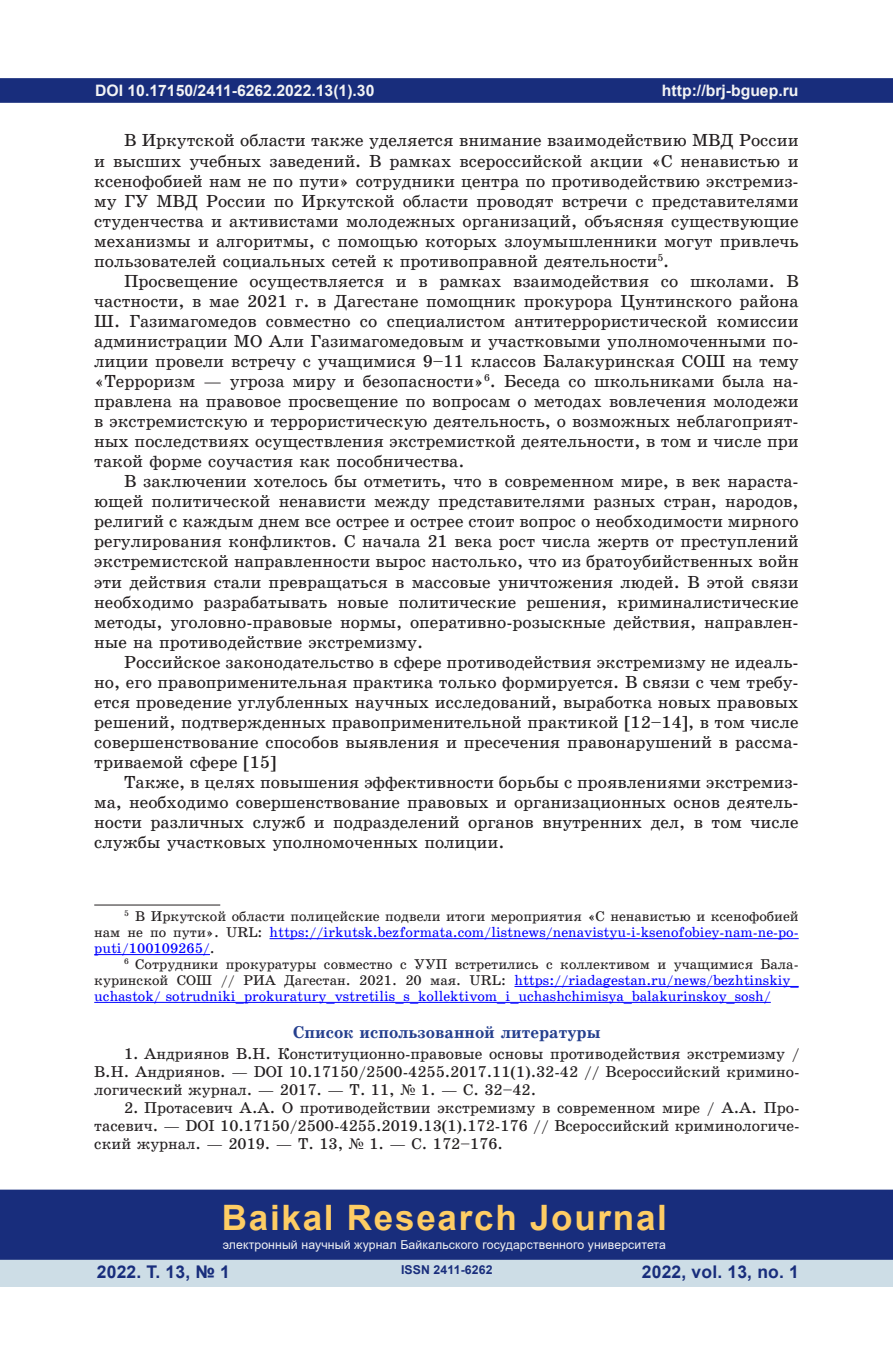
<style>
.page{position:relative;width:893px;height:1360px;background:#fff}
.page>*{position:absolute;margin:0;border:0;box-sizing:border-box;transform-origin:0 0}
.t1{font:700 35px "Arial";letter-spacing:.05em;color:#fecd64}
.t2{font:17.5px/20.1px "School Book C";color:#231f20;text-align:justify}
.t3{font:700 17.5px "Arial";letter-spacing:.01em;color:#182d7c}
.t4{font:17.15px "School Book C Bold";color:#253f8e}
.t5{font:15.75px/17.8px "School Book C";color:#231f20;text-align:justify}
.t6{font:700 15.75px "Arial";color:#f2f3f4}
.t7{font:14.17px/15.9px "School Book C";color:#00f;text-align:justify}
.t8{font:14.17px/15.9px "School Book C";color:#231f20;text-align:justify}
.t9{font:12.25px "Arial";letter-spacing:.01em;color:#f2f3f4}
.t10{font:700 12.25px "Arial";letter-spacing:.01em;color:#182d7c}
.s1{color:#00f}
.s2{color:#231f20}
.s3{font-family:"Times New Roman"}
</style>
<div class="page">
<div style="left:0;top:78px;width:893px;height:25px;background:#182d7c;border:2px solid #182d7c"></div>
<div style="left:0;top:1258px;width:893px;height:28px;background:#cddde6"></div>
<div style="left:0;top:1189px;width:893px;height:70px;background:#182d7c;border:2px solid #182d7c"></div>
<hr style="left:94px;top:904px;width:126px;height:1px;background:#231f20">
<hr style="left:270px;top:938px;width:529px;height:1px;background:#00f">
<hr style="left:94px;top:954px;width:116px;height:1px;background:#00f">
<hr style="left:514px;top:985px;width:285px;height:1px;background:#00f">
<hr style="left:94px;top:1001px;width:677px;height:1px;background:#00f">
<p class="t6" style="left:95px;top:79px;width:281px">DOI 10.17150/2411-6262.2022.13(1).30</p>
<p class="t6" style="left:662px;top:79px;width:138px">http://brj-bguep.ru</p>
<p class="t2" style="left:94px;top:131px;width:706px;text-indent:30px">В Иркутской области также уделяется внимание взаимодействию МВД России и высших учебных заведений. В рамках всероссийской акции «С ненавистью и ксенофобией нам не по пути» сотрудники центра по противодействию экстремиз&shy;му ГУ МВД России по Иркутской области проводят встречи с представителями студенчества и активистами молодежных организаций, объясняя существующие механизмы и алгоритмы, с помощью которых злоумышленники могут привлечь пользователей социальных сетей к противоправной деятельности<sup>5</sup>.</p>
<p class="t2" style="left:94px;top:271px;width:706px;text-indent:30px">Просвещение осуществляется и в рамках взаимодействия со школами. В частности, в мае 2021 г. в Дагестане помощник прокурора Цунтинского района Ш. Газимагомедов совместно со специалистом антитеррористической комиссии администрации МО Али Газимагомедовым и участковыми уполномоченными по&shy;лиции провели встречу с учащимися 9–11 классов Балакуринская СОШ на тему «Терроризм — угроза миру и безопасности»<sup>6</sup>. Беседа со школьниками была на&shy;правлена на правовое просвещение по вопросам о методах вовлечения молодежи в экстремистскую и террористическую деятельность, о возможных неблагоприят&shy;ных последствиях осуществления экстремисткой деятельности, в том и числе при такой форме соучастия как пособничества.</p>
<p class="t2" style="left:94px;top:471px;width:706px;text-indent:30px">В заключении хотелось бы отметить, что в современном мире, в век нараста&shy;ющей политической ненависти между представителями разных стран, народов, религий с каждым днем все острее и острее стоит вопрос о необходимости мирного регулирования конфликтов. С начала 21 века рост числа жертв от преступлений экстремистской направленности вырос настолько, что из братоубийственных войн эти действия стали превращаться в массовые уничтожения людей. В этой связи необходимо разрабатывать новые политические решения, криминалистические методы, уголовно-правовые нормы, оперативно-розыскные действия, направлен&shy;ные на противодействие экстремизму.</p>
<p class="t2" style="left:94px;top:652px;width:706px;text-indent:30px">Российское законодательство в сфере противодействия экстремизму не идеаль&shy;но, его правоприменительная практика только формируется. В связи с чем требу&shy;ется проведение углубленных научных исследований, выработка новых правовых решений, подтвержденных правоприменительной практикой [12–14], в том числе совершенствование способов выявления и пресечения правонарушений в рассма&shy;триваемой сфере [15]</p>
<p class="t2" style="left:94px;top:772px;width:706px;text-indent:30px">Также, в целях повышения эффективности борьбы с проявлениями экстремиз&shy;ма, необходимо совершенствование правовых и организационных основ деятель&shy;ности различных служб и подразделений органов внутренних дел, в том числе службы участковых уполномоченных полиции.</p>
<p class="t8" style="left:94px;top:908px;width:706px;text-indent:30px"><sup>5</sup> В Иркутской области полицейские подвели итоги мероприятия «С ненавистью и ксенофобией нам не по пути». URL: <span class="s1">https://irkutsk.bezformata.com/listnews/nenavistyu-i-ksenofobiey-nam-ne-po&shy;puti/100109265/</span>.</p>
<p class="t7" style="left:94px;top:956px;width:706px;text-indent:30px"><sup>6</sup> <span class="s2">Сотрудники прокуратуры совместно с УУП встретились с коллективом и учащимися Бала&shy;куринской СОШ // РИА Дагестан. 2021. 20 мая. URL:</span> https://riadagestan.ru/news/bezhtinskiy_ uchastok/ sotrudniki_prokuratury_vstretilis_s_kollektivom_i_uchashchimisya_balakurinskoy_sosh/</p>
<p class="t4" style="left:293px;top:1022px;width:309px">Список использованной литературы</p>
<p class="t5" style="left:94px;top:1045px;width:707px;text-indent:30px">1. Андриянов В.Н. Конституционно-правовые основы противодействия экстремизму / В.Н. Андриянов. — DOI 10.17150/2500-4255.2017.11(1).32-42 // Всероссийский кримино&shy;логический журнал. — 2017. — Т. 11, <span class="s3">№</span> 1. — С. 32–42.</p>
<p class="t5" style="left:94px;top:1098px;width:707px;text-indent:30px">2. Протасевич А.А. О противодействии экстремизму в современном мире / А.А. Про&shy;тасевич. — DOI 10.17150/2500-4255.2019.13(1).172-176 // Всероссийский криминологиче&shy;ский журнал. — 2019. — Т. 13, <span class="s3">№</span> 1. — С. 172–176.</p>
<h1 class="t1" style="left:222px;top:1192px;width:447px">Baikal Research Journal</h1>
<p class="t9" style="left:223px;top:1236px;width:445px">электронный научный журнал Байкальского государственного университета</p>
<p class="t3" style="left:97px;top:1259px;width:135px">2022. Т. 13, № 1</p>
<p class="t10" style="left:401px;top:1261px;width:93px">ISSN 2411-6262</p>
<p class="t3" style="left:642px;top:1259px;width:159px">2022, vol. 13, no. 1</p>
</div>
